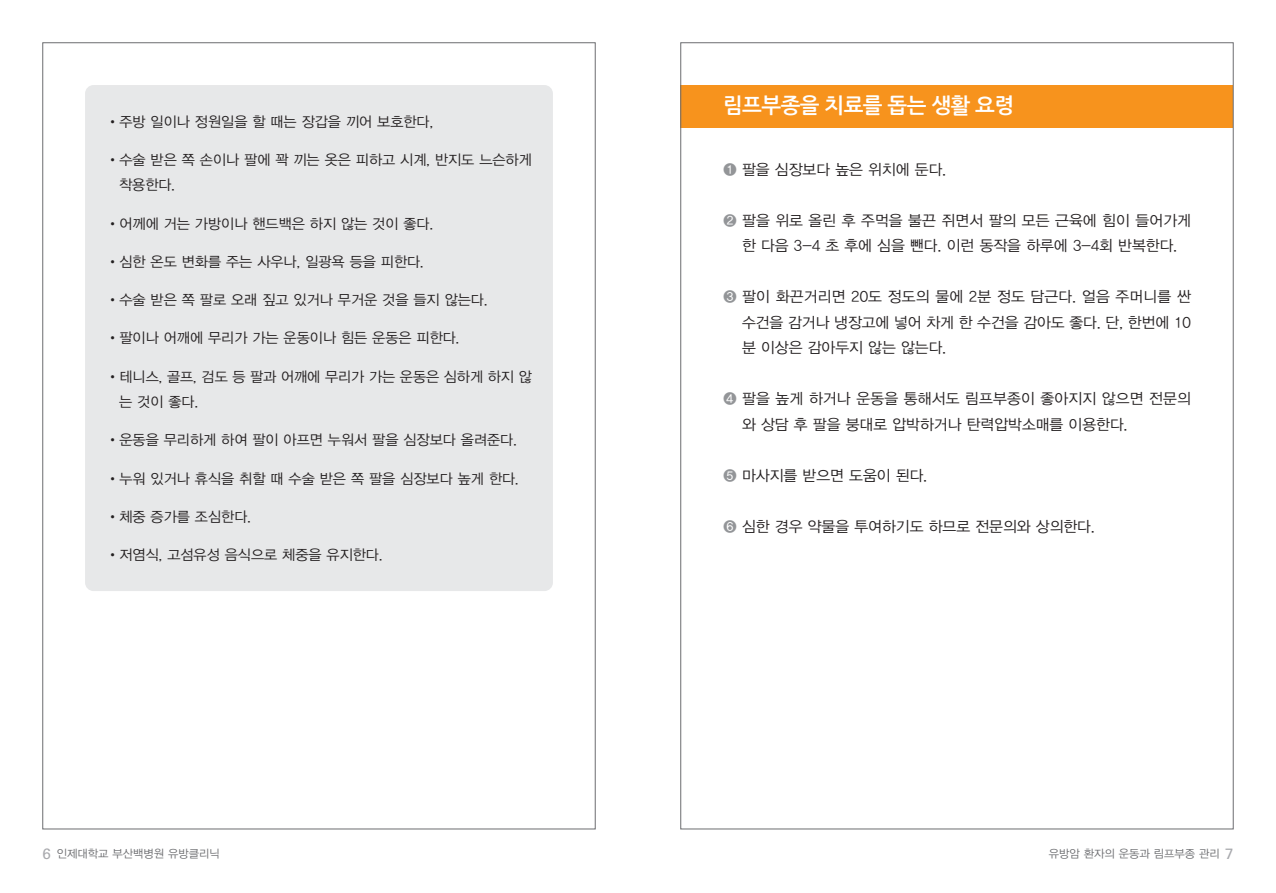
<style>
.page{position:relative;width:1276px;height:893px;background:#fff}
.page>*{position:absolute;margin:0;border:0;box-sizing:border-box;transform-origin:0 0}
.t1{font:21px "Nanum Gothic OTF Bold";letter-spacing:-.025em;color:#fff}
.t2{font:15px/25.5px "YDVYGO Std 32";color:#231f20;text-align:center}
.t3{font:14.25px/25.5px "YDVYGO Std 32";color:#231f20}
.t4{font:11.25px "YDVYGO Std 32";color:#6c6d70}
.s1{color:#939598}
.s2{font-family:"Univers";font-size:15px;color:#a8a9ad}
</style>
<div class="page">
<div style="left:680px;top:85px;width:553px;height:43px;background:#f7931d"></div>
<div style="left:85px;top:85px;width:468px;height:506px;background:#e7e8e9;border-radius:9px"></div>
<p class="t3" style="left:106px;top:109px;width:328px">•주방 일이나 정원일을 할 때는 장갑을 끼어 보호한다,</p>
<p class="t3" style="left:119px;top:147px;width:414px;text-indent:-13px">•수술 받은 쪽 손이나 팔에 꽉 끼는 옷은 피하고 시계, 반지도 느슨하게 착용한다.</p>
<p class="t3" style="left:106px;top:211px;width:328px">•어께에 거는 가방이나 핸드백은 하지 않는 것이 좋다.</p>
<p class="t3" style="left:106px;top:249px;width:319px">•심한 온도 변화를 주는 사우나, 일광욕 등을 피한다.</p>
<p class="t3" style="left:106px;top:287px;width:383px">•수술 받은 쪽 팔로 오래 짚고 있거나 무거운 것을 들지 않는다.</p>
<p class="t3" style="left:106px;top:326px;width:355px">•팔이나 어깨에 무리가 가는 운동이나 힘든 운동은 피한다.</p>
<p class="t3" style="left:119px;top:364px;width:414px;text-indent:-13px">•테니스, 골프, 검도 등 팔과 어깨에 무리가 가는 운동은 심하게 하지 않 는 것이 좋다.</p>
<p class="t3" style="left:106px;top:428px;width:412px">•운동을 무리하게 하여 팔이 아프면 누워서 팔을 심장보다 올려준다.</p>
<p class="t3" style="left:106px;top:466px;width:414px">•누워 있거나 휴식을 취할 때 수술 받은 쪽 팔을 심장보다 높게 한다.</p>
<p class="t3" style="left:106px;top:504px;width:146px">•체중 증가를 조심한다.</p>
<p class="t3" style="left:106px;top:542px;width:278px">•저염식, 고섬유성 음식으로 체중을 유지한다.</p>
<h1 class="t1" style="left:723px;top:94px;width:292px">림프부종을 치료를 돕는 생활 요령</h1>
<p class="t2" style="left:723px;top:157px;width:225px"><span class="s1">❶</span> 팔을 심장보다 높은 위치에 둔다.</p>
<p class="t2" style="left:723px;top:208px;width:469px"><span class="s1">❷</span> 팔을 위로 올린 후 주먹을 불끈 쥐면서 팔의 모든 근육에 힘이 들어가게 한 다음 3-4 초 후에 심을 뺀다. 이런 동작을 하루에 3-4회 반복한다.</p>
<p class="t2" style="left:742px;top:284px;width:450px;text-align:justify;text-indent:-19px"><span class="s1">❸</span> 팔이 화끈거리면 20도 정도의 물에 2분 정도 담근다. 얼음 주머니를 싼 수건을 감거나 냉장고에 넣어 차게 한 수건을 감아도 좋다. 단, 한번에 10 분 이상은 감아두지 않는 않는다.</p>
<p class="t2" style="left:742px;top:386px;width:450px;text-align:left;text-indent:-19px"><span class="s1">❹</span> 팔을 높게 하거나 운동을 통해서도 림프부종이 좋아지지 않으면 전문의 와 상담 후 팔을 붕대로 압박하거나 탄력압박소매를 이용한다.</p>
<p class="t2" style="left:723px;top:463px;width:206px"><span class="s1">❺</span> 마사지를 받으면 도움이 된다.</p>
<p class="t2" style="left:723px;top:514px;width:373px"><span class="s1">❻</span> 심한 경우 약물을 투여하기도 하므로 전문의와 상의한다.</p>
<p class="t4" style="left:43px;top:848px;width:179px"><span class="s2">6</span> 인제대학교 부산백병원 유방클리닉</p>
<p class="t4" style="left:1049px;top:848px;width:186px">유방암 환자의 운동과 림프부종 관리 <span class="s2">7</span></p>
</div>
